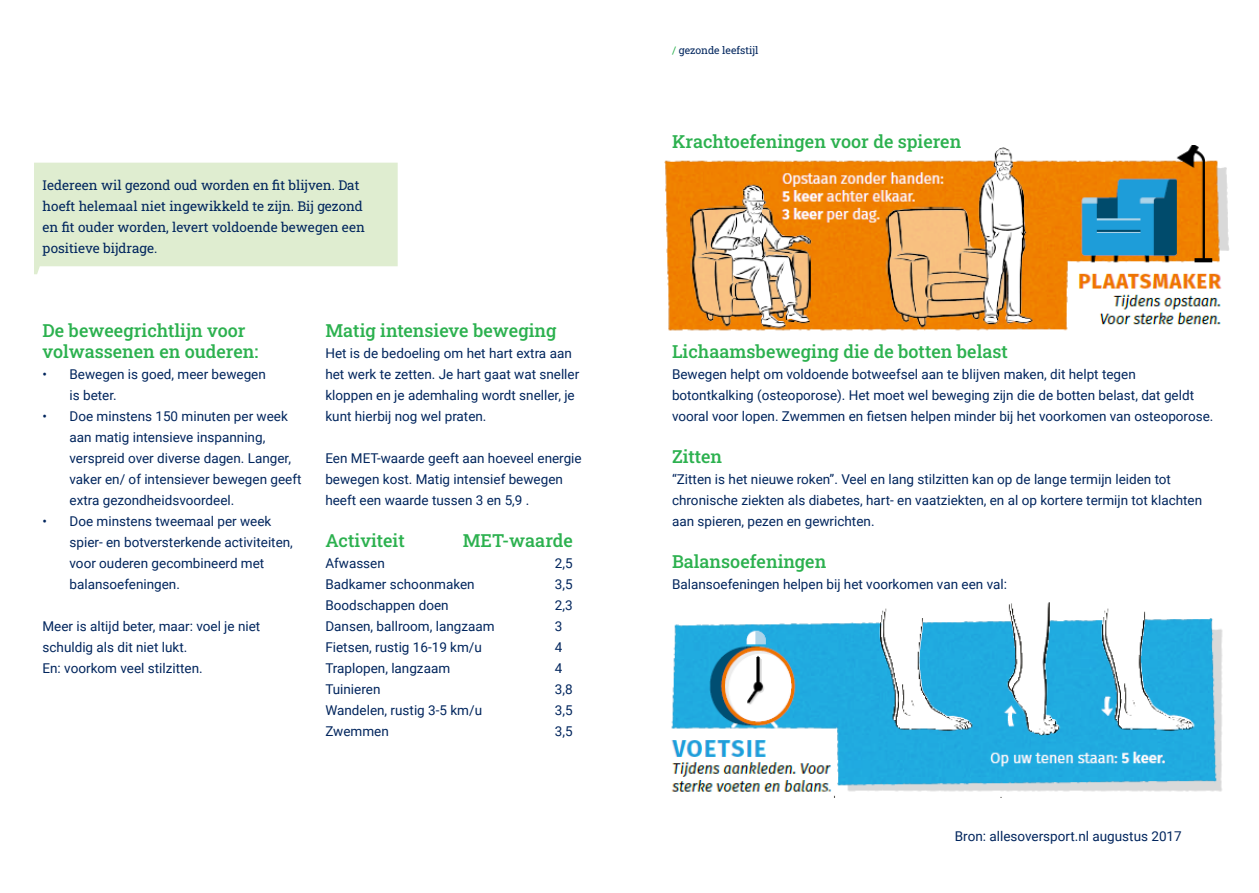
<style>
.page{position:relative;width:1259px;height:893px;background:#fff}
.page>*{position:absolute;margin:0;border:0;box-sizing:border-box;transform-origin:0 0}
.kopjes{font:500 18px/21px "Roboto Slab";color:#2cb14f}
.body{font:13.5px/21px "Roboto";color:#00255d}
.intro{font:13.5px/21px "Roboto Slab";color:#00255d}
.t1{font:10.5px "Roboto Slab";color:#00255d}
.s1{color:#2cb14f}
</style>
<div class="page">
<img style="left:664px;top:146px;width:565px;height:185px">
<svg style="left:34px;top:163px;width:364px;height:111px;background:#e1eed3"></svg>
<img style="left:671px;top:602px;width:552px;height:196px">
<p class="intro" style="left:43px;top:174px;width:318px">Iedereen wil gezond oud worden en fit blijven. Dat</p>
<p class="intro" style="left:43px;top:195px;width:322px">hoeft helemaal niet ingewikkeld te zijn. Bij gezond</p>
<p class="intro" style="left:43px;top:216px;width:324px">en fit ouder worden, levert voldoende bewegen een positieve bijdrage.</p>
<p class="kopjes" style="left:43px;top:319px;width:217px">De beweegrichtlijn voor volwassenen en ouderen:</p>
<p class="body" style="left:70px;top:363px;width:198px;text-indent:-27px">• Bewegen is goed, meer bewegen is beter.</p>
<p class="body" style="left:70px;top:405px;width:233px;text-indent:-27px">• Doe minstens 150 minuten per week aan matig intensieve inspanning, verspreid over diverse dagen. Langer, vaker en/ of intensiever bewegen geeft extra gezondheidsvoordeel.</p>
<p class="body" style="left:70px;top:510px;width:225px;text-indent:-27px">• Doe minstens tweemaal per week spier- en botversterkende activiteiten, voor ouderen gecombineerd met balansoefeningen.</p>
<p class="body" style="left:43px;top:615px;width:219px">Meer is altijd beter, maar: voel je niet schuldig als dit niet lukt.</p>
<p class="body" style="left:43px;top:657px;width:162px">En: voorkom veel stilzitten.</p>
<p class="kopjes" style="left:325px;top:319px;width:233px">Matig intensieve beweging</p>
<p class="body" style="left:325px;top:342px;width:255px">Het is de bedoeling om het hart extra aan het werk te zetten. Je hart gaat wat sneller kloppen en je ademhaling wordt sneller, je kunt hierbij nog wel praten.</p>
<p class="body" style="left:325px;top:447px;width:258px">Een MET-waarde geeft aan hoeveel energie bewegen kost. Matig intensief bewegen heeft een waarde tussen 3 en 5,9 .</p>
<p class="kopjes" style="left:325px;top:529px;width:81px">Activiteit</p>
<p class="kopjes" style="left:463px;top:529px;width:112px">MET-waarde</p>
<p class="body" style="left:325px;top:552px;width:61px">Afwassen</p>
<p class="body" style="left:555px;top:552px;width:19px">2,5</p>
<p class="body" style="left:325px;top:573px;width:151px">Badkamer schoonmaken</p>
<p class="body" style="left:555px;top:573px;width:19px">3,5</p>
<p class="body" style="left:325px;top:594px;width:125px">Boodschappen doen</p>
<p class="body" style="left:555px;top:594px;width:19px">2,3</p>
<p class="body" style="left:325px;top:615px;width:171px">Dansen, ballroom, langzaam</p>
<p class="body" style="left:555px;top:615px;width:9px">3</p>
<p class="body" style="left:325px;top:636px;width:158px">Fietsen, rustig 16-19 km/u</p>
<p class="body" style="left:555px;top:636px;width:9px">4</p>
<p class="body" style="left:325px;top:657px;width:126px">Traplopen, langzaam</p>
<p class="body" style="left:555px;top:657px;width:9px">4</p>
<p class="body" style="left:325px;top:678px;width:57px">Tuinieren</p>
<p class="body" style="left:555px;top:678px;width:19px">3,8</p>
<p class="body" style="left:325px;top:699px;width:158px">Wandelen, rustig 3-5 km/u</p>
<p class="body" style="left:555px;top:699px;width:19px">3,5</p>
<p class="body" style="left:325px;top:720px;width:65px">Zwemmen</p>
<p class="body" style="left:555px;top:720px;width:19px">3,5</p>
<p class="t1" style="left:672px;top:43px;width:88px"><span class="s1">/</span> gezonde leefstijl</p>
<p class="kopjes" style="left:672px;top:130px;width:291px">Krachtoefeningen voor de spieren</p>
<p class="kopjes" style="left:672px;top:340px;width:337px">Lichaamsbeweging die de botten belast</p>
<p class="body" style="left:672px;top:363px;width:543px">Bewegen helpt om voldoende botweefsel aan te blijven maken, dit helpt tegen botontkalking (osteoporose). Het moet wel beweging zijn die de botten belast, dat geldt vooral voor lopen. Zwemmen en fietsen helpen minder bij het voorkomen van osteoporose.</p>
<p class="kopjes" style="left:672px;top:445px;width:52px">Zitten</p>
<p class="body" style="left:672px;top:468px;width:532px">“Zitten is het nieuwe roken”. Veel en lang stilzitten kan op de lange termijn leiden tot chronische ziekten als diabetes, hart- en vaatziekten, en al op kortere termijn tot klachten aan spieren, pezen en gewrichten.</p>
<p class="kopjes" style="left:672px;top:550px;width:156px">Balansoefeningen</p>
<p class="body" style="left:672px;top:573px;width:336px">Balansoefeningen helpen bij het voorkomen van een val:</p>
<p class="body" style="left:955px;top:825px;width:228px">Bron: allesoversport.nl augustus 2017</p>
</div>
